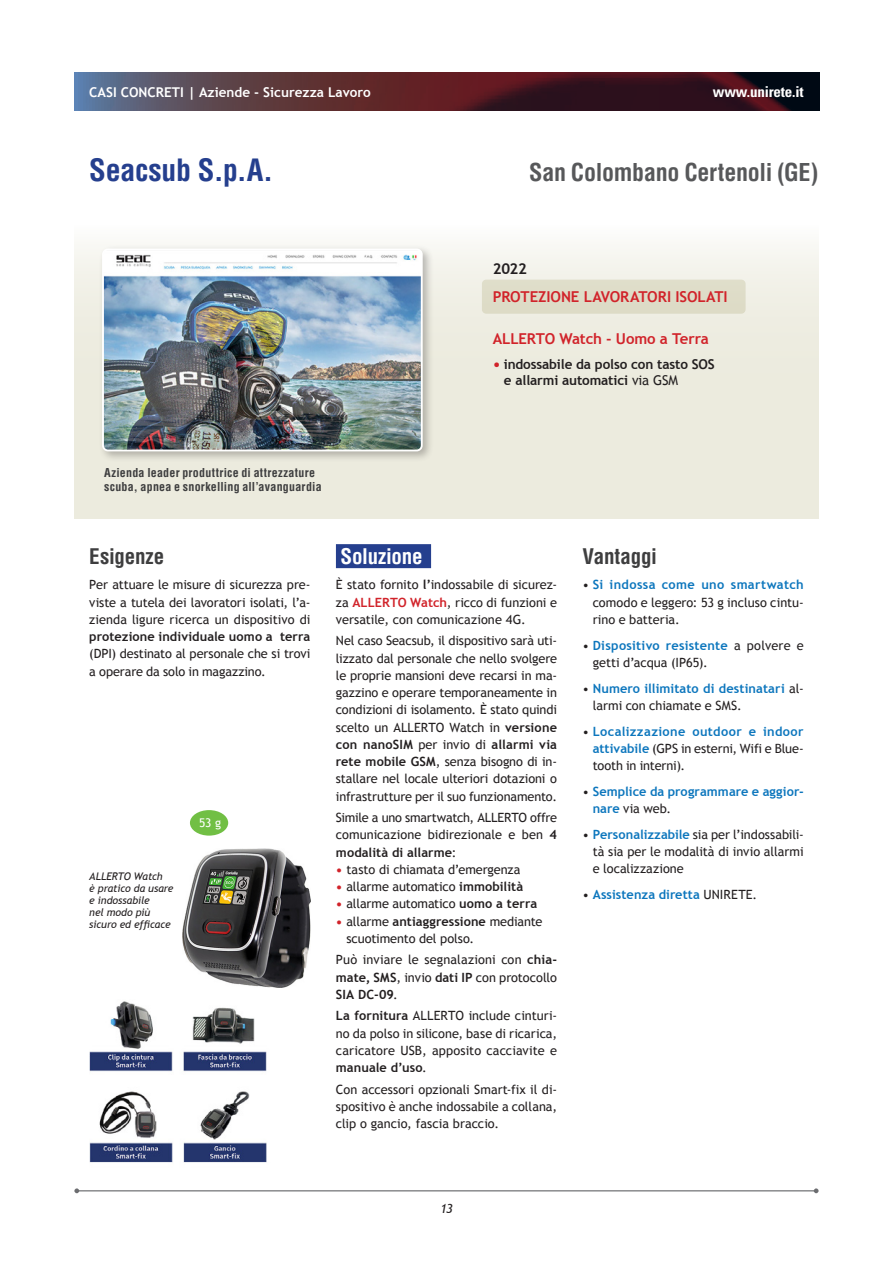
<style>
.page{position:relative;width:893px;height:1263px;background:#fff}
.page>*{position:absolute;margin:0;border:0;box-sizing:border-box;transform-origin:0 0}
.Titolo_generale_BLU{font:700 condensed 30px "Helvetica LT Std";letter-spacing:-.01em;color:#253f8e}
.Località{font:700 condensed 24px "Helvetica LT Std";letter-spacing:-.01em;color:#57585a}
.testo_articolo{font:700 condensed 21px "Helvetica LT Std";letter-spacing:-.01em;color:#fff}
.paragrafo_rosso{font:700 condensed 21px "Helvetica LT Std";letter-spacing:-.01em;color:#3e3e3f}
.testo_articolo-2{font:700 condensed 21px "Helvetica LT Std";letter-spacing:-.015em;color:#3e3e3f}
.BOX_Titolo_MM_rosso{font:700 15px "Trebuchet MS";letter-spacing:-.005em;color:#d1232a}
.BOX_Tit_elenco_rosso{font:700 15px "Trebuchet MS";letter-spacing:-.01em;color:#d1232a}
.t1{font:700 condensed 15px "Univers LT Std";letter-spacing:-.01em;color:#fff}
.ANNO_nero{font:700 15px "Trebuchet MS";color:#231f20}
.t2{font:700 13.5px/16.5px "Trebuchet MS";letter-spacing:-.01em;color:#231f20}
.t3{font:700 13.5px "Trebuchet MS";color:#fff}
.testo_articolo-3{font:12.75px/17.2px "Trebuchet MS";letter-spacing:-.005em;color:#231f20;text-align:justify}
.testo_articolo-4{font:700 12.75px/17.2px "Trebuchet MS";letter-spacing:.005em;color:#0c76bd}
.t4{font:italic 12.75px "Trebuchet MS";color:#231f20}
.DIDA_Helevtica{font:700 condensed 12px/14.2px "Helvetica LT Std";letter-spacing:.02em;color:#3e3e3f}
.testo_articolo-5{font:12px "Trebuchet MS";color:#fff}
.dida_7{font:italic 10.5px/12px "Trebuchet MS";letter-spacing:-.01em;color:#231f20}
.s1{font-size:15px;color:#d1232a}
.s2{font-weight:400}
.s3{font-weight:700}
.s4{font-weight:700;color:#d1232a}
.s5{font-weight:700;color:#0c76bd}
.s6{font-weight:400;color:#231f20}
</style>
<div class="page">
<div style="left:74px;top:225px;width:745px;height:294px;background:linear-gradient(to bottom,#f5f4ee,#e9e7d8)"></div>
<div style="left:99px;top:245px;width:335px;height:218px;background:#231f20;opacity:.3"></div>
<img style="left:105px;top:251px;width:315px;height:197px">
<div style="left:102px;top:248px;width:321px;height:203px;border:2px solid #fff;border-radius:5px"></div>
<hr style="left:77px;top:1190px;width:739px;height:1px;background:#6c6d70">
<svg style="left:74px;top:1188px;width:5px;height:5px"></svg>
<svg style="left:814px;top:1188px;width:5px;height:5px"></svg>
<svg style="left:74px;top:72px;width:746px;height:39px;background:#492934"></svg>
<div style="left:482px;top:280px;width:264px;height:34px;background:#dedcc8;border-radius:4px"></div>
<div style="left:336px;top:544px;width:95px;height:24px;background:#253f8e"></div>
<img style="left:89px;top:987px;width:186px;height:176px">
<img style="left:182px;top:848px;width:129px;height:139px">
<div style="left:190px;top:810px;width:38px;height:26px;background:#71bf44;border-radius:50%"></div>
<p class="t3" style="left:89px;top:83px;width:283px">CASI CONCRETI | Aziende - Sicurezza Lavoro</p>
<p class="t1" style="left:713px;top:83px;width:92px">www.unirete.it</p>
<p class="Titolo_generale_BLU" style="left:89px;top:151px;width:185px">Seacsub S.p.A.</p>
<p class="Località" style="left:529px;top:157px;width:291px">San Colombano Certenoli (GE)</p>
<p class="ANNO_nero" style="left:493px;top:259px;width:36px">2022</p>
<p class="BOX_Titolo_MM_rosso" style="left:493px;top:287px;width:236px">PROTEZIONE LAVORATORI ISOLATI</p>
<p class="BOX_Tit_elenco_rosso" style="left:493px;top:329px;width:218px">ALLERTO Watch - Uomo a Terra</p>
<p class="t2" style="left:504px;top:356px;width:212px;text-indent:-11px"><span class="s1">•</span> indossabile da polso con tasto SOS e allarmi automatici <span class="s2">via GSM</span></p>
<p class="DIDA_Helevtica" style="left:104px;top:465px;width:219px">Azienda leader produttrice di attrezzature scuba, apnea e snorkelling all’avanguardia</p>
<p class="paragrafo_rosso" style="left:89px;top:543px;width:76px">Esigenze</p>
<p class="testo_articolo-3" style="left:89px;top:576px;width:223px">Per attuare le misure di sicurezza pre&shy;viste a tutela dei lavoratori isolati, l’a&shy;zienda ligure ricerca un dispositivo di <span class="s3">protezione individuale uomo a terra </span>(DPI) destinato al personale che si trovi a operare da solo in magazzino.</p>
<p class="dida_7" style="left:89px;top:870px;width:86px">ALLERTO Watch<br>è pratico da usare e indossabile<br>nel modo più sicuro ed efficace</p>
<p class="testo_articolo-5" style="left:199px;top:816px;width:23px">53 g</p>
<p class="testo_articolo" style="left:340px;top:543px;width:84px">Soluzione</p>
<p class="testo_articolo-3" style="left:336px;top:576px;width:223px">È stato fornito <span class="s3">l’</span>indossabile di sicurez&shy;za <span class="s4">ALLERTO Watch</span>, ricco di funzioni e versatile, con comunicazione 4G.</p>
<p class="testo_articolo-3" style="left:336px;top:632px;width:223px">Nel caso Seacsub, il dispositivo sarà uti&shy;lizzato dal personale che nello svolgere le proprie mansioni deve recarsi in ma&shy;gazzino e operare temporaneamente in condizioni di isolamento. È stato quindi scelto un ALLERTO Watch in <span class="s3">versione con nanoSIM</span> per invio di <span class="s3">allarmi via rete mobile GSM</span>, senza bisogno di in&shy;stallare nel locale ulteriori dotazioni o infrastrutture per il suo funzionamento.</p>
<p class="testo_articolo-3" style="left:336px;top:809px;width:223px">Simile a uno smartwatch, ALLERTO offre comunicazione bidirezionale e ben <span class="s3">4 modalità di allarme</span>:</p>
<p class="testo_articolo-3" style="left:336px;top:861px;width:186px"><span class="s4">•</span> tasto di chiamata d’emergenza</p>
<p class="testo_articolo-3" style="left:336px;top:878px;width:189px"><span class="s4">•</span> allarme automatico <span class="s3">immobilità</span></p>
<p class="testo_articolo-3" style="left:336px;top:895px;width:203px"><span class="s4">•</span> allarme automatico <span class="s3">uomo a terra</span></p>
<p class="testo_articolo-3" style="left:346px;top:913px;width:198px;text-indent:-11px"><span class="s4">•</span> allarme <span class="s3">antiaggressione</span> mediante scuotimento del polso.</p>
<p class="testo_articolo-3" style="left:336px;top:951px;width:223px">Può inviare le segnalazioni con <span class="s3">chia&shy;mate, SMS</span>, invio <span class="s3">dati IP</span> con protocollo <span class="s3">SIA DC-09</span>.</p>
<p class="testo_articolo-3" style="left:336px;top:1007px;width:223px"><span class="s3">La fornitura</span> ALLERTO include cinturi&shy;no da polso in silicone, base di ricarica, caricatore USB, apposito cacciavite e <span class="s3">manuale d’uso</span>.</p>
<p class="testo_articolo-3" style="left:336px;top:1081px;width:223px">Con accessori opzionali Smart-fix il di&shy;spositivo è anche indossabile a collana, clip o gancio, fascia braccio.</p>
<p class="testo_articolo-2" style="left:583px;top:543px;width:76px">Vantaggi</p>
<p class="testo_articolo-3" style="left:593px;top:576px;width:212px;text-indent:-10px">• <span class="s5">Si indossa come uno smartwatch </span>comodo e leggero: 53 g incluso cintu&shy;rino e batteria.</p>
<p class="testo_articolo-3" style="left:593px;top:637px;width:212px;text-indent:-10px">• <span class="s5">Dispositivo resistente</span> a polvere e getti d’acqua (IP65).</p>
<p class="testo_articolo-4" style="left:593px;top:679px;width:212px;text-indent:-10px"><span class="s6">•</span> Numero illimitato di destinatari <span class="s6">al&shy;larmi con chiamate e SMS.</span></p>
<p class="testo_articolo-3" style="left:593px;top:723px;width:212px;text-indent:-10px">• <span class="s5">Localizzazione outdoor e indoor attivabile</span> (GPS in esterni, Wifi e Blue&shy;tooth in interni).</p>
<p class="testo_articolo-4" style="left:593px;top:783px;width:212px;text-indent:-10px"><span class="s6">•</span> Semplice da programmare e aggior&shy;nare <span class="s6">via web.</span></p>
<p class="testo_articolo-3" style="left:593px;top:826px;width:212px;text-indent:-10px">• <span class="s5">Personalizzabile</span> sia per l’indossabili&shy;tà sia per le modalità di invio allarmi e localizzazione</p>
<p class="testo_articolo-4" style="left:583px;top:886px;width:176px"><span class="s6">•</span> Assistenza diretta <span class="s6">UNIRETE.</span></p>
<p class="t4" style="left:440px;top:1201px;width:14px">13</p>
</div>
